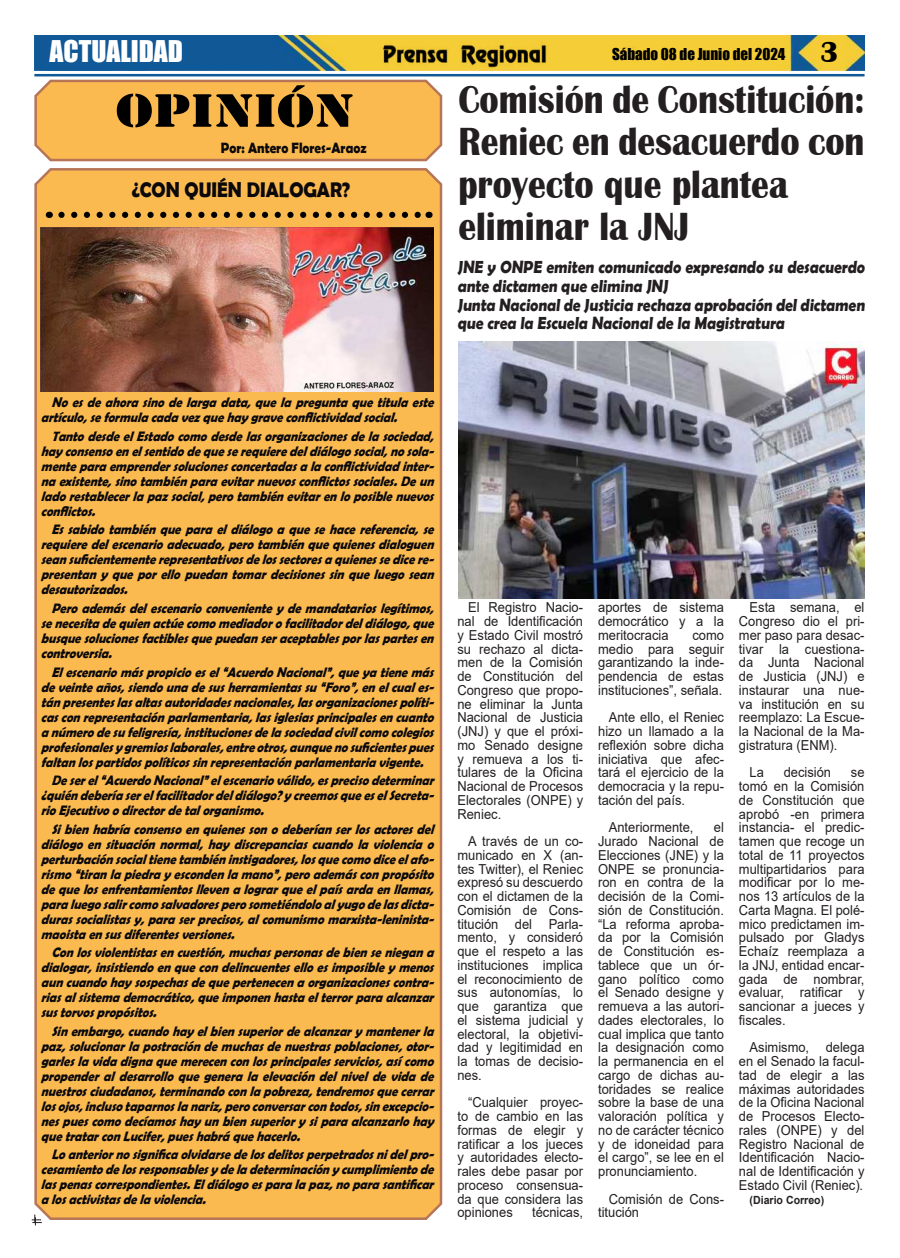
<style>
.page{position:relative;width:900px;height:1258px;background:#fff}
.page>*{position:absolute;margin:0;border:0;box-sizing:border-box;transform-origin:0 0}
.t1{font:48.75px "Stencil";color:#000;scale:1.21 1}
.t2{font:700 40.38px/42.5px "Britannic";color:#231f20;scale:.88 1}
.t3{font:27.5px "Impact";color:#fff}
.t4{font:700 21.25px "Berlin Sans FB Demi";color:#0b090c;scale:.89 1}
.t5{font:700 17.5px/18.8px "Berlin Sans FB Demi";color:#231f20;scale:.88 1}
.t6{font:15px "Impact";color:#000}
.t7{font:700 15px "Berlin Sans FB Demi";color:#0b090c;scale:.88 1}
.t8{font:italic 700 13.75px/15px "Berlin Sans FB Demi";color:#0b090c;text-align:justify;scale:.9 1}
.t9{font:13.75px/13.8px "Arial";color:#231f20;text-align:justify;scale:.94 1}
.t10{font:700 11.25px "Arial";color:#231f20;scale:.94 1}
.s1{font-family:"Britannic";font-weight:700;font-size:30px}
</style>
<div class="page">
<img style="left:34px;top:35px;width:831px;height:35px">
<hr style="left:34px;top:74px;width:831px;height:2px;background:#0f5998">
<img style="left:380px;top:41px;width:169px;height:27px">
<svg style="left:32px;top:1219px;width:10px;height:6px"></svg>
<div style="left:33px;top:168px;width:410px;height:1053px;background:#fbba50"></div>
<svg style="left:61px;top:212px;width:361px;height:6px;background:#997130"></svg>
<svg style="left:34px;top:79px;width:409px;height:83px;background:#f6b756"></svg>
<img style="left:41px;top:228px;width:392px;height:163px">
<img style="left:458px;top:341px;width:407px;height:258px">
<h3 class="t3" style="left:50px;top:37px;width:135px">ACTUALIDAD</h3>
<p class="t6" style="left:612px;top:46px;width:228px">Sábado 08 de Junio del 2024 <span class="s1">3</span></p>
<h1 class="t1" style="left:116px;top:82px;width:198px">OPINIÓN</h1>
<p class="t7" style="left:221px;top:139px;width:167px">Por: Antero Flores-Araoz</p>
<h3 class="t4" style="left:132px;top:182px;width:247px">¿CON QUIÉN DIALOGAR?</h3>
<h2 class="t2" style="left:458px;top:81px;width:463px">Comisión de Constitución:<br>Reniec en desacuerdo con proyecto que plantea eliminar la JNJ</h2>
<p class="t5" style="left:457px;top:259px;width:466px">JNE y ONPE emiten comunicado expresando su desacuerdo ante dictamen que elimina JNJ<br>Junta Nacional de Justicia rechaza aprobación del dictamen que crea la Escuela Nacional de la Magistratura</p>
<p class="t8" style="left:41px;top:396px;width:442px;text-indent:11px">No es de ahora sino de larga data, que la pregunta que titula este artículo,seformulacadavezquehaygravecon昀氀ictividadsocial.</p>
<p class="t8" style="left:41px;top:429px;width:443px;text-align:left;text-indent:11px">Tanto desdeelEstado como desdelasorganizacionesdela sociedad, hay consenso en elsentido dequeserequieredeldiálogo social, no sola&shy;menteparaemprendersolucionesconcertadasalacon昀氀ictividadinter&shy;naexistente,sinotambiénparaevitarnuevoscon昀氀ictossociales.Deun ladorestablecerlapazsocial,perotambiénevitarenloposiblenuevos con昀氀ictos.</p>
<p class="t8" style="left:41px;top:522px;width:443px;text-indent:11px">Essabidotambiénqueparaeldiálogoaquesehacereferencia,se requieredelescenarioadecuado,perotambiénquequienesdialoguen seansu昀椀cientementerepresentativosdelossectoresaquienessedicere&shy;presentan y que por ello puedan tomar decisiones sin que luego sean desautorizados.</p>
<p class="t8" style="left:41px;top:602px;width:441px;text-align:left;text-indent:11px">Pero además del escenario conveniente y de mandatarios legítimos, senecesita dequien actúecomo mediadoro facilitadordeldiálogo, que busquesolucionesfactiblesquepuedan seraceptablesporlaspartesen controversia.</p>
<p class="t8" style="left:41px;top:665px;width:443px;text-indent:11px">Elescenario máspropicio esel“Acuerdo Nacional”, queya tienemás deveinteaños,siendounadesusherramientassu“Foro”,enelcuales&shy;tán presenteslasaltasautoridadesnacionales, lasorganizacionespolíti&shy;cascon representación parlamentaria, lasiglesiasprincipalesen cuanto a número desu feligresía, institucionesdela sociedad civilcomo colegios profesionalesygremioslaborales,entreotros,aunquenosu昀椀cientespues faltan lospartidospolíticossin representación parlamentaria vigente.</p>
<p class="t8" style="left:41px;top:774px;width:442px;text-indent:11px">Deserel“Acuerdo Nacional”elescenario válido, espreciso determinar ¿quiéndeberíaserelfacilitadordeldiálogo?ycreemosqueeselSecreta&shy;rio Ejecutivo o directordetalorganismo.</p>
<p class="t8" style="left:41px;top:821px;width:443px;text-align:left;text-indent:11px">Sibienhabríaconsensoenquienessonodeberíanserlosactoresdel diálogo en situación normal, hay discrepancias cuando la violencia o perturbaciónsocialtienetambiéninstigadores,losquecomodiceelafo&shy;rismo “tiran la piedra y esconden la mano”, pero ademáscon propósito dequelosenfrentamientoslleven a lograrqueelpaísarda en llamas, paraluegosalircomosalvadoresperosometiéndoloalyugodelasdicta&shy;durassocialistasy, para serprecisos, alcomunismo marxista-leninista&shy;maoista en susdiferentesversiones.</p>
<p class="t8" style="left:41px;top:946px;width:442px;text-indent:11px">Con losviolentistasen cuestión, muchaspersonasdebien seniegan a dialogar, insistiendo en quecon delincuentesello esimposibley menos aun cuando hay sospechasdequepertenecen a organizacionescontra&shy;riasalsistema democrático, queimponen hasta elterrorpara alcanzar sustorvospropósitos.</p>
<p class="t8" style="left:41px;top:1023px;width:443px;text-indent:11px">Sinembargo,cuandohayelbiensuperiordealcanzarymantenerla paz, solucionarla postración demuchasdenuestraspoblaciones, otor&shy;garlesla vida digna quemerecen con losprincipalesservicios, así como propender al desarrollo que genera la elevación del nivel de vida de nuestrosciudadanos, terminando con la pobreza, tendremosquecerrar losojos, incluso taparnosla nariz, pero conversarcon todos, sin excepcio&shy;nespuescomo decíamoshay un bien superiory sipara alcanzarlo hay quetratarcon Lucifer, pueshabrá quehacerlo.</p>
<p class="t8" style="left:41px;top:1147px;width:443px;text-indent:11px">Loanteriornosigni昀椀caolvidarsedelosdelitosperpetradosnidelpro&shy;cesamiento delosresponsablesy dela determinación y cumplimiento de laspenascorrespondientes.Eldiálogoesparalapaz,noparasanti昀椀car a losactivistasdela violencia.</p>
<p class="t9" style="left:457px;top:602px;width:135px;text-indent:11px">El Registro Nacio&shy;nal de Identi昀椀cación y Estado Civil mostró su rechazo al dicta&shy;men de la Comisión de Constitución del Congreso que propo&shy;ne eliminar la Junta Nacional de Justicia (JNJ) y que el próxi&shy;mo Senado designe y remueva a los ti&shy;tulares de la O昀椀cina Nacional de Procesos Electorales (ONPE) y Reniec.</p>
<p class="t9" style="left:457px;top:836px;width:135px;text-indent:11px">A través de un co&shy;municado en X (an&shy;tes Twitter), el Reniec expresó su descuerdo con el dictamen de la Comisión de Cons&shy;titución del Parla&shy;mento, y consideró que el respeto a las instituciones implica el reconocimiento de sus autonomías, lo que garantiza que el sistema judicial y electoral, la objetivi&shy;dad y legitimidad en la tomas de decisio&shy;nes.</p>
<p class="t9" style="left:457px;top:1097px;width:135px;text-indent:11px">“Cualquier proyec&shy;to de cambio en las formas de elegir y rati昀椀car a los jueces y autoridades electo&shy;rales debe pasar por proceso consensua&shy;da que considera las opiniones</p>
<p class="t9" style="left:532px;top:1207px;width:56px">técnicas,</p>
<p class="t9" style="left:598px;top:602px;width:135px">aportes de sistema democrático y a la meritocracia</p>
<p class="t9" style="left:598px;top:629px;width:135px;text-indent:94px">como medio para seguir garantizando la inde&shy;pendencia de estas instituciones”, señala.</p>
<p class="t9" style="left:598px;top:712px;width:135px;text-indent:11px">Ante ello, el Reniec hizo un llamado a la re昀氀exión sobre dicha iniciativa que afec&shy;tará el ejercicio de la democracia y la repu&shy;tación del país.</p>
<p class="t9" style="left:609px;top:822px;width:92px">Anteriormente,</p>
<p class="t9" style="left:598px;top:822px;width:135px;text-indent:116px">el Jurado Nacional de Elecciones (JNE) y la ONPE se pronuncia&shy;ron en contra de la decisión de la Comi&shy;sión de Constitución. “La reforma aproba&shy;da por la Comisión de Constitución es&shy;tablece que un ór&shy;gano político como el Senado designe y remueva a las autori&shy;dades electorales, lo cual implica que tanto la designación como la permanencia en el cargo de dichas au&shy;toridades se realice sobre la base de una valoración política y no de carácter técnico y de idoneidad para el cargo”, se lee en el pronunciamiento.</p>
<p class="t9" style="left:598px;top:1193px;width:135px;text-indent:11px">Comisión de Cons&shy;titución</p>
<p class="t9" style="left:739px;top:602px;width:135px;text-indent:11px">Esta semana, el Congreso dio el pri&shy;mer paso para desac&shy;tivar la cuestiona&shy;da Junta Nacional de Justicia (JNJ) e instaurar una nue&shy;va institución en su reemplazo: La Escue&shy;la Nacional de la Ma&shy;gistratura (ENM).</p>
<p class="t9" style="left:750px;top:767px;width:17px">La</p>
<p class="t9" style="left:784px;top:767px;width:52px">decisión</p>
<p class="t9" style="left:739px;top:767px;width:135px;text-indent:112px">se tomó en la Comisión de Constitución que aprobó -en primera instancia- el predic&shy;tamen que recoge un total de 11 proyectos multipartidarios para modi昀椀car por lo me&shy;nos 13 artículos de la Carta Magna. El polé&shy;mico predictamen im&shy;pulsado por Gladys Echaíz reemplaza a la JNJ, entidad encar&shy;gada de nombrar, evaluar, rati昀椀car y sancionar a jueces y昀椀scales.</p>
<p class="t9" style="left:739px;top:1042px;width:135px;text-indent:11px">Asimismo, delega en el Senado la facul&shy;tad de elegir a las máximas autoridades de la O昀椀cina Nacional de Procesos Electo&shy;rales (ONPE) y del Registro Nacional de Identi昀椀cación Nacio&shy;nal de Identi昀椀cación y Estado Civil (Reniec).</p>
<p class="t10" style="left:750px;top:1195px;width:81px">(Diario Correo)</p>
</div>
